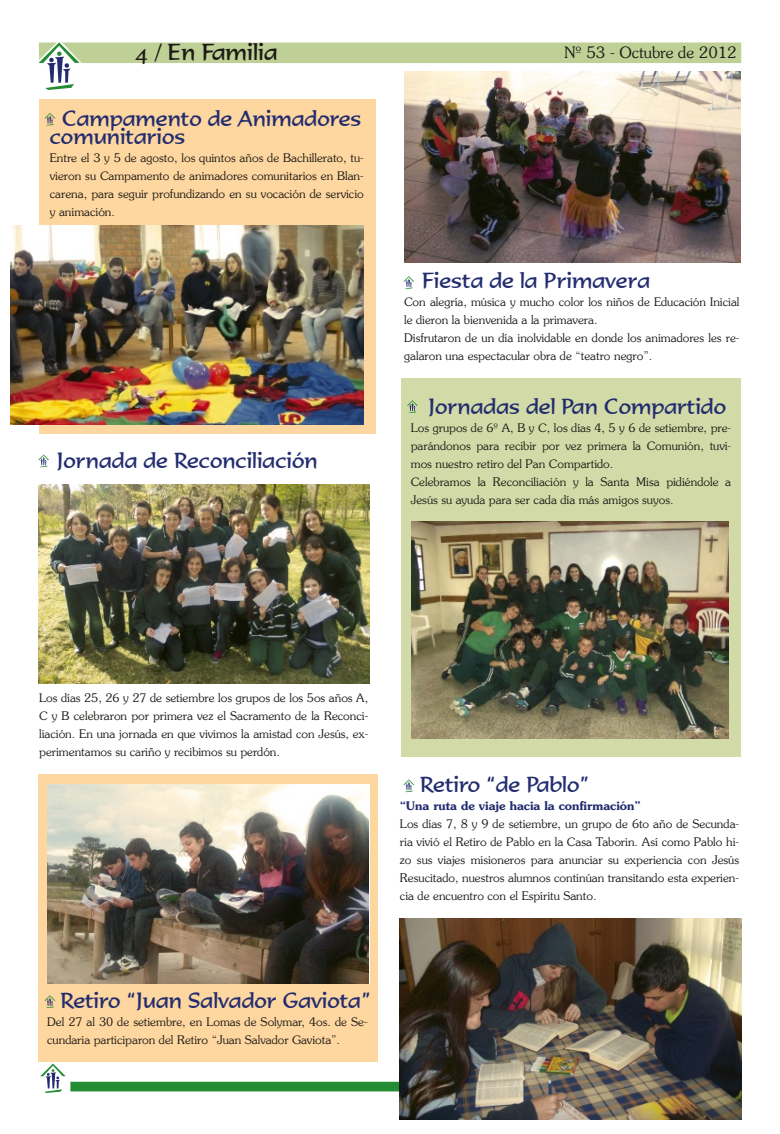
<style>
.page{position:relative;width:780px;height:1134px;background:#fff}
.page>*{position:absolute;margin:0;border:0;box-sizing:border-box;transform-origin:0 0}
.t1{font:22.5px "Formal 436 BT";color:#1d1a16}
.t2{font:21.25px/18px "Formal 436 BT";color:#222c6f}
.t3{font:15.62px "Southern";color:#1d1a16}
.t4{font:11.75px/18px "Southern";color:#1d1a16;text-align:justify}
.t5{font:700 11.75px "Southern";color:#222c6f}
</style>
<div class="page">
<div style="left:400px;top:378px;width:340px;height:379px;background:#d2dba7"></div>
<img style="left:404px;top:90px;width:336px;height:173px">
<div style="left:38px;top:774px;width:340px;height:288px;background:#fed69f"></div>
<svg style="left:39px;top:42px;width:702px;height:48px"></svg>
<svg style="left:40px;top:1063px;width:360px;height:30px"></svg>
<div style="left:39px;top:99px;width:337px;height:335px;background:#fed69f"></div>
<img style="left:11px;top:226px;width:352px;height:198px">
<svg style="left:44px;top:113px;width:11px;height:13px"></svg>
<img style="left:400px;top:919px;width:341px;height:200px">
<svg style="left:403px;top:276px;width:11px;height:13px"></svg>
<img style="left:47px;top:785px;width:322px;height:199px">
<img style="left:39px;top:485px;width:331px;height:199px">
<svg style="left:407px;top:400px;width:11px;height:13px"></svg>
<svg style="left:38px;top:454px;width:11px;height:13px"></svg>
<img style="left:411px;top:522px;width:317px;height:216px">
<svg style="left:44px;top:995px;width:11px;height:13px"></svg>
<svg style="left:403px;top:779px;width:11px;height:13px"></svg>
<h1 class="t1" style="left:136px;top:39px;width:143px">4 / En Familia</h1>
<h3 class="t3" style="left:564px;top:43px;width:174px">Nº 53 - Octubre de 2012</h3>
<h2 class="t2" style="left:50px;top:110px;width:313px;text-indent:12px">Campamento de Animadores comunitarios</h2>
<p class="t4" style="left:50px;top:150px;width:315px">Entre el 3 y 5 de agosto, los quintos años de Bachillerato, tu&shy;vieron su Campamento de animadores comunitarios en Blan&shy;carena, para seguir profundizando en su vocación de servicio y animación.</p>
<h2 class="t2" style="left:57px;top:452px;width:262px">Jornada de Reconciliaciуn</h2>
<h2 class="t2" style="left:422px;top:272px;width:229px">Fiesta de la Primavera</h2>
<p class="t4" style="left:404px;top:294px;width:337px;text-align:left">Con alegría, música y mucho color los niños de Educación Inicial le dieron la bienvenida a la primavera.<br>Disfrutaron de un día inolvidable en donde los animadores les re&shy;galaron una espectacular obra de “teatro negro”.</p>
<h2 class="t2" style="left:429px;top:398px;width:299px">Jornadas del Pan Compartido</h2>
<p class="t4" style="left:411px;top:420px;width:322px;text-align:left">Los grupos de 6º A, B y C, los días 4, 5 y 6 de setiembre, pre&shy;parándonos para recibir por vez primera la Comunión, tuvi&shy;mos nuestro retiro del Pan Compartido.<br>Celebramos la Reconciliación y la Santa Misa pidiéndole a Jesús su ayuda para ser cada día más amigos suyos.</p>
<p class="t4" style="left:39px;top:690px;width:330px">Los días 25, 26 y 27 de setiembre los grupos de los 5os años A, C y B celebraron por primera vez el Sacramento de la Reconci&shy;liación. En una jornada en que vivimos la amistad con Jesús, ex&shy;perimentamos su cariño y recibimos su perdón.</p>
<h2 class="t2" style="left:420px;top:776px;width:170px">Retiro “de Pablo”</h2>
<p class="t5" style="left:400px;top:799px;width:242px">“Una ruta de viaje hacia la confirmación”</p>
<p class="t4" style="left:400px;top:816px;width:340px">Los días 7, 8 y 9 de setiembre, un grupo de 6to año de Secunda&shy;ria vivió el Retiro de Pablo en la Casa Taborin. Así como Pablo hi&shy;zo sus viajes misioneros para anunciar su experiencia con Jesús Resucitado, nuestros alumnos continúan transitando esta experien&shy;cia de encuentro con el Espíritu Santo.</p>
<h2 class="t2" style="left:60px;top:992px;width:311px">Retiro “Juan Salvador Gaviota”</h2>
<p class="t4" style="left:47px;top:1014px;width:322px">Del 27 al 30 de setiembre, en Lomas de Solymar, 4os. de Se&shy;cundaria participaron del Retiro “Juan Salvador Gaviota”.</p>
</div>
